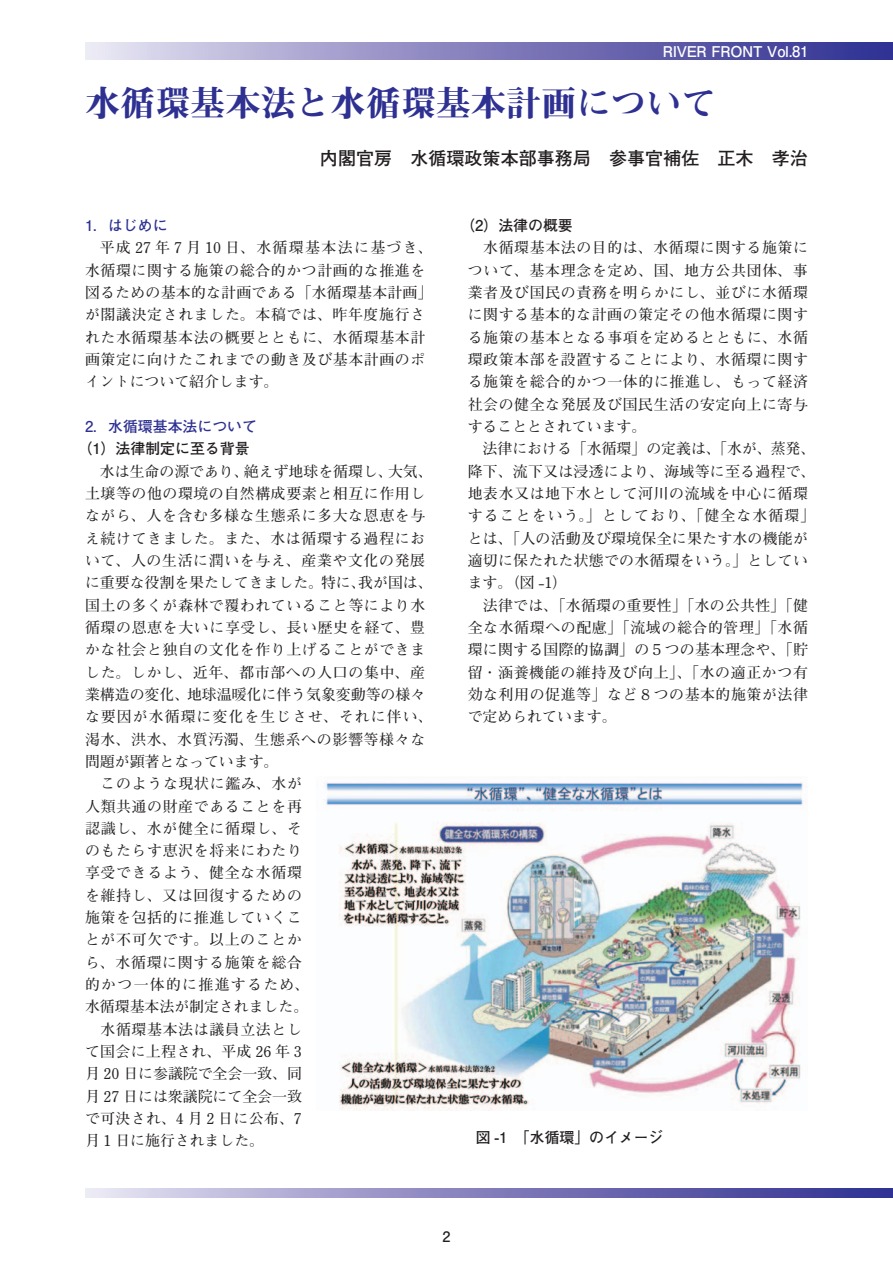
<style>
.page{position:relative;width:893px;height:1263px;background:#fff}
.page>*{position:absolute;margin:0;border:0;box-sizing:border-box;transform-origin:0 0}
.t1{font:35.1px "Midashi Min Pr 6 MA31";color:#2e3092}
.t2{font:700 18px "Futo Go B101 Pr 6";color:#231f20}
.t3{font:700 14.85px/22.4px "Futo Min A101 Pr 6";letter-spacing:.04em;color:#231f20}
.t4{font:700 14.85px "Futo Go B101 Pr 6";color:#231f20}
.t5{font:700 14.85px "Futo Go B101 Pr 6";color:#2e3092}
.t6{font:700 14.85px "Futo Go B101 Pr 6";letter-spacing:-.02em;color:#fff}
.t7{font:700 14.4px "Futo Go B101 Pr 6";color:#231f20}
</style>
<div class="page">
<div style="left:85px;top:43px;width:808px;height:17px;background:linear-gradient(to right,#e2deef,#2b298d)"></div>
<svg style="left:85px;top:1188px;width:808px;height:9px"></svg>
<img style="left:325px;top:782px;width:478px;height:328px">
<p class="t6" style="left:663px;top:39px;width:147px">RIVER FRONT Vol.81</p>
<h1 class="t1" style="left:85px;top:76px;width:633px">水循環基本法と水循環基本計画について</h1>
<p class="t2" style="left:320px;top:144px;width:489px">内閣官房　水循環政策本部事務局　参事官補佐　正木　孝治</p>
<p class="t5" style="left:85px;top:214px;width:84px">1．はじめに</p>
<p class="t3" style="left:85px;top:236px;width:349px;text-indent:15px">平成 27 年 7 月 10 日、水循環基本法に基づき、水循環に関する施策の総合的かつ計画的な推進を図るための基本的な計画である「水循環基本計画」が閣議決定されました。本稿では、昨年度施行された水循環基本法の概要とともに、水循環基本計画策定に向けたこれまでの動き及び基本計画のポイントについて紹介します。</p>
<p class="t5" style="left:85px;top:414px;width:173px">2．水循環基本法について</p>
<p class="t4" style="left:78px;top:437px;width:173px">（1）法律制定に至る背景</p>
<p class="t3" style="left:85px;top:459px;width:349px">　水は生命の源であり、絶えず地球を循環し、大気、土壌等の他の環境の自然構成要素と相互に作用しながら、人を含む多様な生態系に多大な恩恵を与え続けてきました。また、水は循環する過程において、人の生活に潤いを与え、産業や文化の発展に重要な役割を果たしてきました。特に、我が国は、国土の多くが森林で覆われていること等により水循環の恩恵を大いに享受し、長い歴史を経て、豊かな社会と独自の文化を作り上げることができました。しかし、近年、都市部への人口の集中、産業構造の変化、地球温暖化に伴う気象変動等の様々な要因が水循環に変化を生じさせ、それに伴い、渇水、洪水、水質汚濁、生態系への影響等様々な問題が顕著となっています。<br>　このような現状に鑑み、水が<br>人類共通の財産であることを再<br>認識し、水が健全に循環し、そ<br>のもたらす恵沢を将来にわたり<br>享受できるよう、健全な水循環<br>を維持し、又は回復するための<br>施策を包括的に推進していくこ<br>とが不可欠です。以上のことか<br>ら、水循環に関する施策を総合<br>的かつ一体的に推進するため、<br>水循環基本法が制定されました。<br>　水循環基本法は議員立法とし<br>て国会に上程され、平成 26 年 3<br>月 20 日に参議院で全会一致、同<br>月 27 日には衆議院にて全会一致<br>で可決され、4 月 2 日に公布、7<br>月 1 日に施行されました。</p>
<p class="t4" style="left:460px;top:214px;width:114px">（2）法律の概要</p>
<p class="t3" style="left:468px;top:236px;width:349px">　水循環基本法の目的は、水循環に関する施策について、基本理念を定め、国、地方公共団体、事業者及び国民の責務を明らかにし、並びに水循環に関する基本的な計画の策定その他水循環に関する施策の基本となる事項を定めるとともに、水循環政策本部を設置することにより、水循環に関する施策を総合的かつ一体的に推進し、もって経済社会の健全な発展及び国民生活の安定向上に寄与することとされています。<br>　法律における「水循環」の定義は、「水が、蒸発、降下、流下又は浸透により、海域等に至る過程で、地表水又は地下水として河川の流域を中心に循環することをいう。」としており、「健全な水循環」とは、「人の活動及び環境保全に果たす水の機能が適切に保たれた状態での水循環をいう。」としています。（図 -1）<br>　法律では、「水循環の重要性」「水の公共性」「健全な水循環への配慮」「流域の総合的管理」「水循環に関する国際的協調」の５つの基本理念や、「貯留・涵養機能の維持及び向上」、「水の適正かつ有効な利用の促進等」など８つの基本的施策が法律で定められています。</p>
<p class="t4" style="left:476px;top:1125px;width:189px">図 -1　「水循環」のイメージ</p>
<p class="t7" style="left:442px;top:1225px;width:9px">2</p>
</div>
